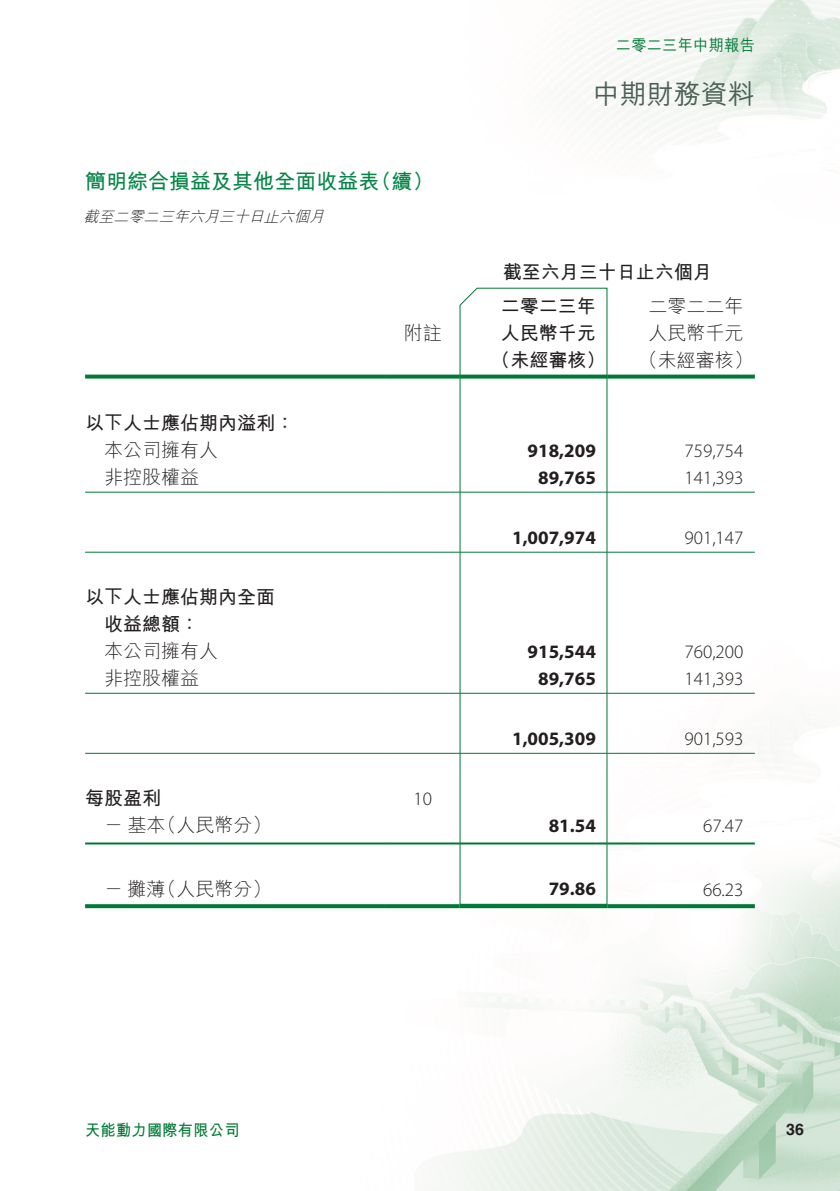
<style>
.page{position:relative;width:840px;height:1191px;background:#fff}
.page>*{position:absolute;margin:0;border:0;box-sizing:border-box;transform-origin:0 0}
.t1{font:500 27px "M Hei HK";color:#4b5f57}
._01_Heading_1{font:700 21px "M Hei HK";color:#068548}
._50_Table_Body{font:300 19px "M Hei HK";color:#231f20}
._50_Table_Body-2{font:700 19px "M Hei HK";color:#231f20}
._50_Table_Body-3{font:300 19px "Myriad Pro";color:#231f20}
._50_Table_Body-4{font:700 19px "Myriad Pro";color:#231f20}
.t2{font:700 16px "M Hei HK";letter-spacing:.015em;color:#007836;scale:.95 1}
.t3{font:500 16px "M Hei HK";letter-spacing:.015em;color:#007836;scale:.95 1}
.t4{font:700 16px "Helvetica LT Std";color:#231f20}
._00_Body_text{font:italic 300 15px "M Hei HK";color:#231f20}
</style>
<div class="page">
<img style="left:85px;top:0;width:754px;height:1191px">
<svg style="left:459px;top:287px;width:148px;height:617px"></svg>
<svg style="left:85px;top:374px;width:301px;height:4px"></svg>
<svg style="left:386px;top:374px;width:73px;height:4px"></svg>
<svg style="left:459px;top:374px;width:148px;height:4px"></svg>
<svg style="left:607px;top:374px;width:147px;height:4px"></svg>
<hr style="left:85px;top:491px;width:301px;height:1px;background:#007836">
<hr style="left:386px;top:491px;width:73px;height:1px;background:#007836">
<hr style="left:459px;top:491px;width:148px;height:1px;background:#007836">
<hr style="left:607px;top:491px;width:147px;height:1px;background:#007836">
<hr style="left:85px;top:551px;width:301px;height:1px;background:#007836">
<hr style="left:386px;top:551px;width:73px;height:1px;background:#007836">
<hr style="left:459px;top:551px;width:148px;height:1px;background:#007836">
<hr style="left:607px;top:551px;width:147px;height:1px;background:#007836">
<hr style="left:85px;top:693px;width:301px;height:1px;background:#007836">
<hr style="left:386px;top:693px;width:73px;height:1px;background:#007836">
<hr style="left:459px;top:693px;width:148px;height:1px;background:#007836">
<hr style="left:607px;top:693px;width:147px;height:1px;background:#007836">
<hr style="left:85px;top:753px;width:301px;height:1px;background:#007836">
<hr style="left:386px;top:753px;width:73px;height:1px;background:#007836">
<hr style="left:459px;top:753px;width:148px;height:1px;background:#007836">
<hr style="left:607px;top:753px;width:147px;height:1px;background:#007836">
<hr style="left:85px;top:842px;width:301px;height:2px;background:#007836">
<hr style="left:386px;top:842px;width:73px;height:2px;background:#007836">
<hr style="left:459px;top:842px;width:148px;height:2px;background:#007836">
<hr style="left:607px;top:842px;width:147px;height:2px;background:#007836">
<svg style="left:85px;top:904px;width:301px;height:4px"></svg>
<svg style="left:386px;top:904px;width:73px;height:4px"></svg>
<hr style="left:459px;top:904px;width:148px;height:4px;background:#007836">
<svg style="left:607px;top:904px;width:147px;height:4px"></svg>
<p class="_01_Heading_1" style="left:85px;top:166px;width:295px">簡明綜合損益及其他全面收益表</p>
<p class="_00_Body_text" style="left:84px;top:209px;width:245px">截至二零二三年六月三十日止六個月</p>
<p class="_01_Heading_1" style="left:370px;top:166px;width:64px">（續(</p>
<p class="_50_Table_Body-2" style="left:85px;top:409px;width:210px">以下人士應佔期內溢利：</p>
<p class="_50_Table_Body" style="left:104px;top:440px;width:115px">本公司擁有人</p>
<p class="_50_Table_Body" style="left:104px;top:467px;width:96px">非控股權益</p>
<p class="_50_Table_Body-2" style="left:85px;top:583px;width:191px">以下人士應佔期內全面</p>
<p class="_50_Table_Body-2" style="left:104px;top:610px;width:96px">收益總額：</p>
<p class="_50_Table_Body" style="left:104px;top:641px;width:115px">本公司擁有人</p>
<p class="_50_Table_Body" style="left:104px;top:668px;width:96px">非控股權益</p>
<p class="_50_Table_Body-2" style="left:85px;top:784px;width:77px">每股盈利</p>
<p class="_50_Table_Body" style="left:157px;top:815px;width:115px">（人民幣分(</p>
<p class="_50_Table_Body" style="left:104px;top:815px;width:63px">－基本</p>
<p class="_50_Table_Body" style="left:157px;top:879px;width:115px">（人民幣分(</p>
<p class="_50_Table_Body" style="left:104px;top:879px;width:63px">－攤薄</p>
<p class="_50_Table_Body" style="left:403px;top:323px;width:39px">附註</p>
<p class="_50_Table_Body-3" style="left:413px;top:787px;width:20px">10</p>
<p class="t3" style="left:615px;top:34px;width:148px">二零二三年中期報告</p>
<h1 class="t1" style="left:592px;top:74px;width:163px">中期財務資料</h1>
<p class="_50_Table_Body-2" style="left:502px;top:259px;width:210px">截至六月三十日止六個月</p>
<p class="_50_Table_Body" style="left:648px;top:296px;width:96px">二零二二年</p>
<p class="_50_Table_Body-2" style="left:500px;top:292px;width:97px">二零二三年</p>
<p class="_50_Table_Body-2" style="left:500px;top:319px;width:97px">人民幣千元</p>
<p class="_50_Table_Body" style="left:648px;top:323px;width:96px">人民幣千元</p>
<p class="_50_Table_Body-2" style="left:491px;top:346px;width:116px">（未經審核）</p>
<p class="_50_Table_Body" style="left:638px;top:350px;width:115px">（未經審核(</p>
<p class="_50_Table_Body-4" style="left:527px;top:438px;width:70px">918,209</p>
<p class="_50_Table_Body-3" style="left:684px;top:439px;width:60px">759,754</p>
<p class="_50_Table_Body-4" style="left:538px;top:465px;width:59px">89,765</p>
<p class="_50_Table_Body-3" style="left:684px;top:466px;width:60px">141,393</p>
<p class="_50_Table_Body-4" style="left:512px;top:525px;width:85px">1,007,974</p>
<p class="_50_Table_Body-3" style="left:684px;top:526px;width:60px">901,147</p>
<p class="_50_Table_Body-4" style="left:527px;top:639px;width:70px">915,544</p>
<p class="_50_Table_Body-3" style="left:684px;top:640px;width:60px">760,200</p>
<p class="_50_Table_Body-4" style="left:538px;top:666px;width:59px">89,765</p>
<p class="_50_Table_Body-3" style="left:684px;top:667px;width:60px">141,393</p>
<p class="_50_Table_Body-4" style="left:512px;top:726px;width:85px">1,005,309</p>
<p class="_50_Table_Body-3" style="left:684px;top:727px;width:60px">901,593</p>
<p class="_50_Table_Body-4" style="left:548px;top:813px;width:49px">81.54</p>
<p class="_50_Table_Body-3" style="left:702px;top:814px;width:42px">67.47</p>
<p class="_50_Table_Body-4" style="left:548px;top:876px;width:49px">79.86</p>
<p class="_50_Table_Body-3" style="left:702px;top:878px;width:42px">66.23</p>
<p class="t2" style="left:85px;top:1118px;width:164px">天能動力國際有限公司</p>
<p class="t4" style="left:785px;top:1120px;width:19px">36</p>
</div>
